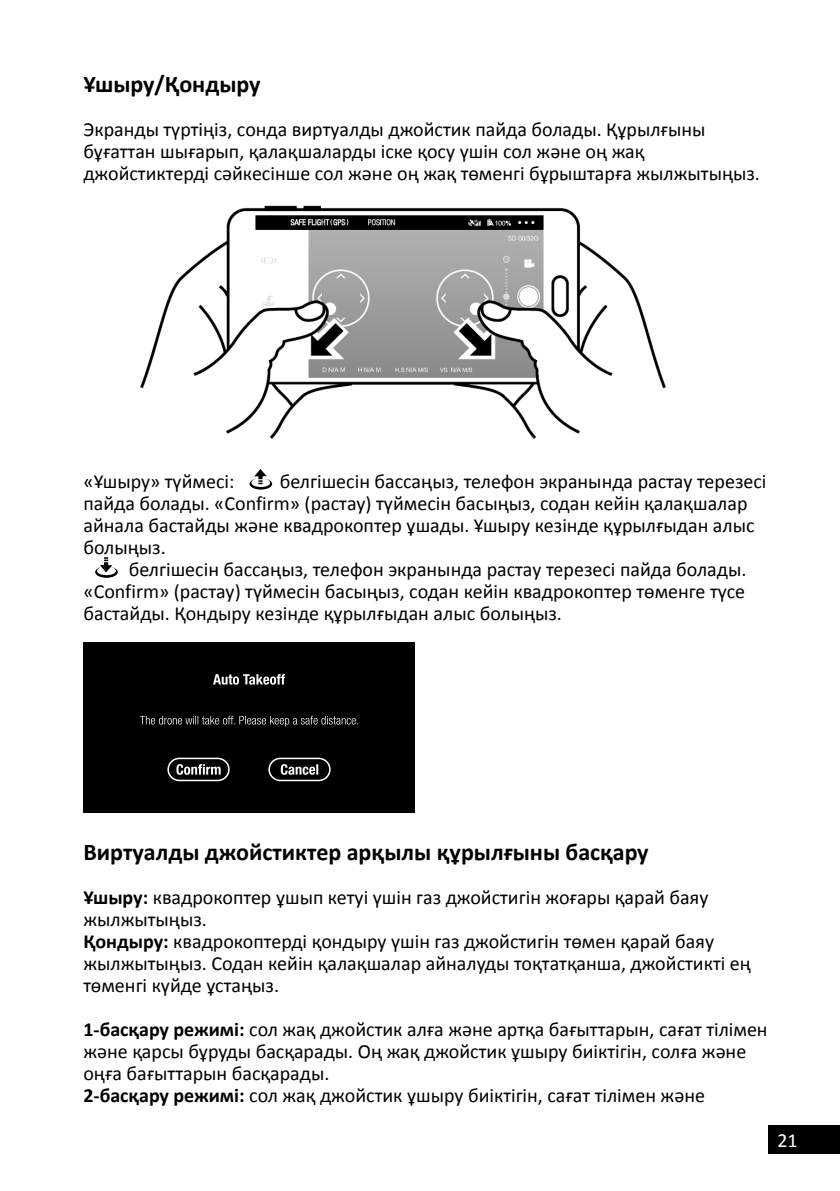
<style>
.page{position:relative;width:840px;height:1191px;background:#fff}
.page>*{position:absolute;margin:0;border:0;box-sizing:border-box;transform-origin:0 0}
.t1{font:700 24px "Calibri";color:#000}
.t2{font:20px/22px "Calibri";color:#000}
.t3{font:20px "Calibri";color:#fff}
.s1{font-weight:700}
</style>
<div class="page">
<div style="left:767px;top:1125px;width:72px;height:28px;background:#000"></div>
<img style="left:140px;top:205px;width:526px;height:234px">
<div style="left:83px;top:642px;width:331px;height:171px;background:#000"></div>
<svg style="left:213px;top:674px;width:72px;height:10px"></svg>
<svg style="left:140px;top:716px;width:218px;height:10px"></svg>
<svg style="left:280px;top:764px;width:38px;height:11px"></svg>
<div style="left:268px;top:757px;width:62px;height:24px;border:2px solid #fff;border-radius:11px"></div>
<svg style="left:176px;top:764px;width:44px;height:11px"></svg>
<div style="left:167px;top:757px;width:62px;height:24px;border:2px solid #fff;border-radius:11px"></div>
<svg style="left:249px;top:469px;width:23px;height:20px"></svg>
<svg style="left:95px;top:557px;width:23px;height:21px"></svg>
<p class="t1" style="left:83px;top:67px;width:178px">Ұшыру/Қондыру</p>
<p class="t2" style="left:83px;top:118px;width:677px">Экранды түртіңіз, сонда виртуалды джойстик пайда болады. Құрылғыны бұғаттан шығарып, қалақшаларды іске қосу үшін сол және оң жақ джойстиктерді сәйкесінше сол және оң жақ төменгі бұрыштарға жылжытыңыз.</p>
<p class="t2" style="left:83px;top:470px;width:684px;text-indent:196px">белгішесін бассаңыз, телефон экранында растау терезесі пайда болады. «Confirm» (растау) түймесін басыңыз, содан кейін қалақшалар айнала бастайды және квадрокоптер ұшады. Ұшыру кезінде құрылғыдан алыс болыңыз.</p>
<p class="t2" style="left:83px;top:558px;width:664px;text-align:justify;text-indent:45px">белгішесін бассаңыз, телефон экранында растау терезесі пайда болады. «Confirm» (растау) түймесін басыңыз, содан кейін квадрокоптер төменге түсе бастайды. Қондыру кезінде құрылғыдан алыс болыңыз.</p>
<p class="t2" style="left:83px;top:470px;width:152px">«Ұшыру» түймесі:</p>
<p class="t1" style="left:83px;top:835px;width:566px">Виртуалды джойстиктер арқылы құрылғыны басқару</p>
<p class="t2" style="left:83px;top:886px;width:668px"><span class="s1">Ұшыру:</span> квадрокоптер ұшып кетуі үшін газ джойстигін жоғары қарай баяу жылжытыңыз.<br><span class="s1">Қондыру:</span> квадрокоптерді қондыру үшін газ джойстигін төмен қарай баяу жылжытыңыз. Содан кейін қалақшалар айналуды тоқтатқанша, джойстикті ең төменгі күйде ұстаңыз.</p>
<p class="t2" style="left:83px;top:1018px;width:685px"><span class="s1">1-басқару режимі:</span> сол жақ джойстик алға және артқа бағыттарын, сағат тілімен және қарсы бұруды басқарады. Оң жақ джойстик ұшыру биіктігін, солға және оңға бағыттарын басқарады.<br><span class="s1">2-басқару режимі:</span> сол жақ джойстик ұшыру биіктігін, сағат тілімен және</p>
<p class="t3" style="left:777px;top:1126px;width:22px">21</p>
</div>
